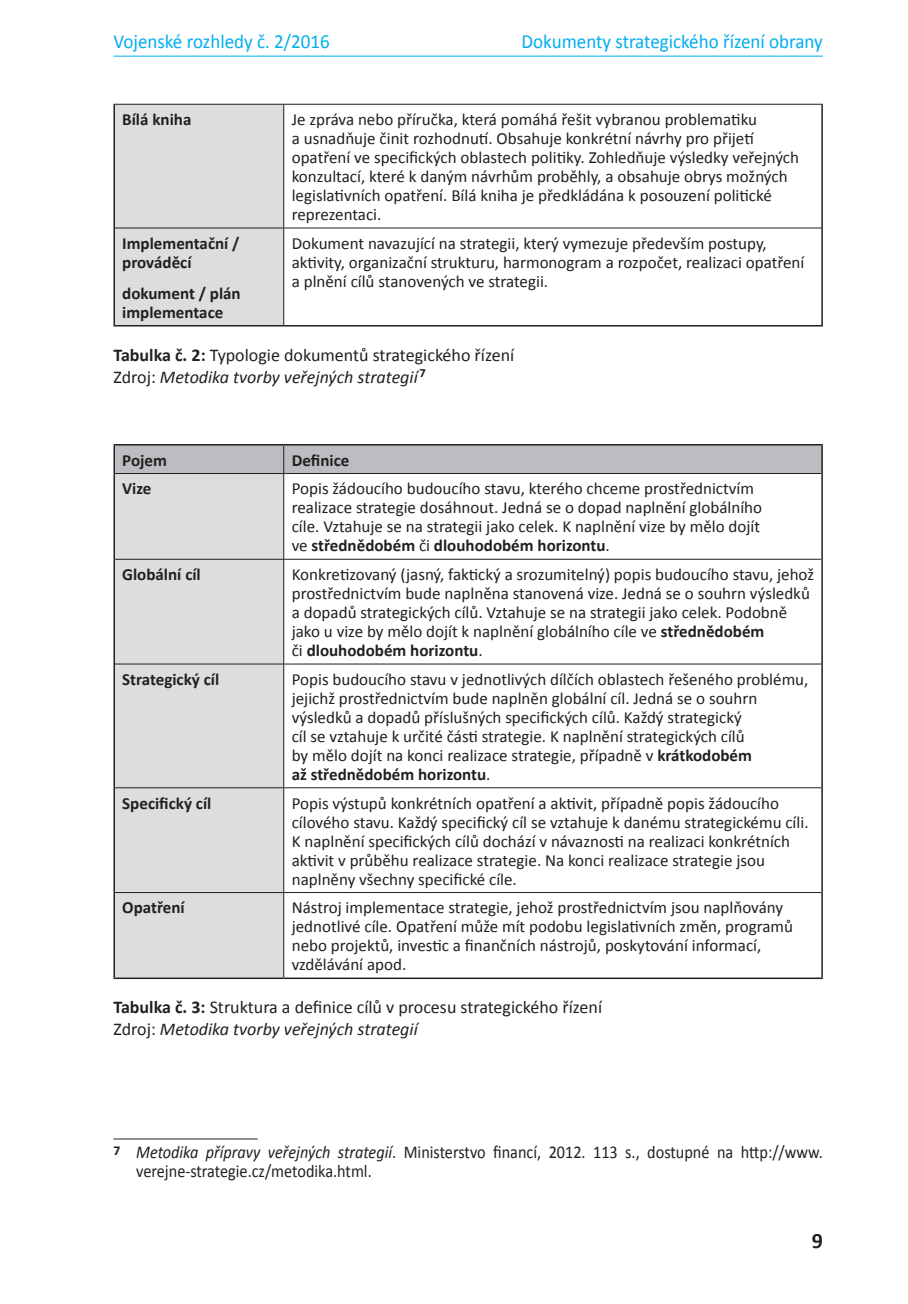
<style>
.page{position:relative;width:908px;height:1304px;background:#fff}
.page>*{position:absolute;margin:0;border:0;box-sizing:border-box;transform-origin:0 0}
.t1{font:700 22px "Calibri";color:#231f20}
.t2{font:20px "Calibri";color:#00aeef;scale:.95 1}
.pozn__pod_čarou_dol{font:18px/19px "Calibri";color:#231f20;scale:.9 1}
.popisek{font:18px "Calibri";color:#231f20}
.popisek-2{font:italic 18px "Calibri";color:#231f20}
.graf_text_doleva{font:17px/19px "Calibri";color:#231f20}
.graf_text_doleva-2{font:700 17px/19px "Calibri";color:#231f20}
.s1{font-weight:700}
.s2{font-style:normal}
.s3{font-style:italic}
</style>
<div class="page">
<hr style="left:113px;top:56px;width:709px;height:1px;background:#00aeef">
<div style="left:115px;top:105px;width:168px;height:220px;background:#dcdddf"></div>
<hr style="left:113px;top:104px;width:170px;height:1px;background:#231f20">
<hr style="left:283px;top:104px;width:539px;height:1px;background:#231f20">
<hr style="left:113px;top:105px;width:2px;height:123px;background:#231f20">
<hr style="left:821px;top:105px;width:1px;height:123px;background:#231f20">
<hr style="left:113px;top:228px;width:2px;height:97px;background:#231f20">
<hr style="left:821px;top:228px;width:1px;height:97px;background:#231f20">
<hr style="left:283px;top:105px;width:1px;height:123px;background:#231f20">
<hr style="left:283px;top:228px;width:1px;height:97px;background:#231f20">
<hr style="left:115px;top:228px;width:168px;height:1px;background:#231f20">
<hr style="left:283px;top:228px;width:538px;height:1px;background:#231f20">
<hr style="left:113px;top:325px;width:170px;height:2px;background:#231f20">
<hr style="left:283px;top:325px;width:539px;height:2px;background:#231f20">
<div style="left:115px;top:474px;width:168px;height:504px;background:#dcdddf"></div>
<hr style="left:113px;top:444px;width:170px;height:2px;background:#231f20">
<hr style="left:113px;top:446px;width:2px;height:28px;background:#231f20">
<hr style="left:283px;top:444px;width:539px;height:2px;background:#231f20">
<hr style="left:113px;top:474px;width:2px;height:85px;background:#231f20">
<hr style="left:821px;top:474px;width:1px;height:85px;background:#231f20">
<hr style="left:113px;top:559px;width:2px;height:105px;background:#231f20">
<hr style="left:821px;top:559px;width:1px;height:105px;background:#231f20">
<hr style="left:113px;top:664px;width:2px;height:124px;background:#231f20">
<hr style="left:821px;top:664px;width:1px;height:124px;background:#231f20">
<hr style="left:113px;top:788px;width:2px;height:105px;background:#231f20">
<hr style="left:821px;top:788px;width:1px;height:105px;background:#231f20">
<hr style="left:113px;top:893px;width:2px;height:85px;background:#231f20">
<hr style="left:821px;top:893px;width:1px;height:85px;background:#231f20">
<hr style="left:113px;top:978px;width:170px;height:1px;background:#231f20">
<hr style="left:283px;top:978px;width:539px;height:1px;background:#231f20">
<div style="left:114px;top:445px;width:708px;height:29px;background:#bcbdc0"></div>
<hr style="left:283px;top:473px;width:538px;height:1px;background:#231f20">
<hr style="left:283px;top:474px;width:1px;height:85px;background:#231f20">
<hr style="left:283px;top:560px;width:1px;height:104px;background:#231f20">
<hr style="left:283px;top:664px;width:1px;height:124px;background:#231f20">
<hr style="left:283px;top:788px;width:1px;height:104px;background:#231f20">
<hr style="left:283px;top:893px;width:1px;height:85px;background:#231f20">
<hr style="left:115px;top:559px;width:168px;height:1px;background:#231f20">
<hr style="left:283px;top:559px;width:538px;height:1px;background:#231f20">
<hr style="left:115px;top:664px;width:168px;height:1px;background:#231f20">
<hr style="left:283px;top:664px;width:538px;height:1px;background:#231f20">
<hr style="left:115px;top:787px;width:168px;height:1px;background:#231f20">
<hr style="left:283px;top:787px;width:538px;height:1px;background:#231f20">
<hr style="left:115px;top:892px;width:168px;height:1px;background:#231f20">
<hr style="left:283px;top:892px;width:538px;height:1px;background:#231f20">
<hr style="left:115px;top:473px;width:168px;height:1px;background:#231f20">
<hr style="left:113px;top:1138px;width:144px;height:1px;background:#231f20">
<p class="t2" style="left:113px;top:29px;width:229px">Vojenské rozhledy č. 2/2016</p>
<p class="t2" style="left:521px;top:29px;width:318px">Dokumenty strategického řízení obrany</p>
<p class="graf_text_doleva-2" style="left:122px;top:110px;width:71px">Bílá kniha</p>
<p class="graf_text_doleva" style="left:291px;top:110px;width:508px">Je zpráva nebo příručka, která pomáhá řešit vybranou problematiku<br>a usnadňuje činit rozhodnutí. Obsahuje konkrétní návrhy pro přijetí opatření ve specifických oblastech politiky. Zohledňuje výsledky veřejných konzultací, které k daným návrhům proběhly, a obsahuje obrys možných legislativních opatření. Bílá kniha je předkládána k posouzení politické reprezentaci.</p>
<p class="graf_text_doleva-2" style="left:122px;top:234px;width:119px">Implementační / prováděcí</p>
<p class="graf_text_doleva-2" style="left:122px;top:284px;width:120px">dokument / plán implementace</p>
<p class="graf_text_doleva" style="left:291px;top:234px;width:514px">Dokument navazující na strategii, který vymezuje především postupy, aktivity, organizační strukturu, harmonogram a rozpočet, realizaci opatření a plnění cílů stanovených ve strategii.</p>
<p class="popisek" style="left:113px;top:343px;width:402px"><span class="s1">Tabulka č. 2:</span> Typologie dokumentů strategického řízení</p>
<p class="popisek-2" style="left:113px;top:364px;width:314px"><span class="s2">Zdroj:</span> Metodika tvorby veřejných strategií <sup>7</sup></p>
<p class="graf_text_doleva-2" style="left:122px;top:450px;width:46px">Pojem</p>
<p class="graf_text_doleva-2" style="left:291px;top:450px;width:59px">Definice</p>
<p class="graf_text_doleva-2" style="left:122px;top:479px;width:31px">Vize</p>
<p class="graf_text_doleva" style="left:291px;top:479px;width:471px">Popis žádoucího budoucího stavu, kterého chceme prostřednictvím realizace strategie dosáhnout. Jedná se o dopad naplnění globálního cíle. Vztahuje se na strategii jako celek. K naplnění vize by mělo dojít ve <span class="s1">střednědobém</span> či <span class="s1">dlouhodobém horizontu</span>.</p>
<p class="graf_text_doleva-2" style="left:122px;top:565px;width:80px">Globální cíl</p>
<p class="graf_text_doleva" style="left:291px;top:565px;width:523px">Konkretizovaný (jasný, faktický a srozumitelný) popis budoucího stavu, jehož prostřednictvím bude naplněna stanovená vize. Jedná se o souhrn výsledků a dopadů strategických cílů. Vztahuje se na strategii jako celek. Podobně jako u vize by mělo dojít k naplnění globálního cíle ve <span class="s1">střednědobém<br></span>či <span class="s1">dlouhodobém horizontu</span>.</p>
<p class="graf_text_doleva-2" style="left:122px;top:670px;width:98px">Strategický cíl</p>
<p class="graf_text_doleva" style="left:291px;top:670px;width:518px">Popis budoucího stavu v jednotlivých dílčích oblastech řešeného problému, jejichž prostřednictvím bude naplněn globální cíl. Jedná se o souhrn výsledků a dopadů příslušných specifických cílů. Každý strategický<br>cíl se vztahuje k určité části strategie. K naplnění strategických cílů<br>by mělo dojít na konci realizace strategie, případně v <span class="s1">krátkodobém<br>až střednědobém horizontu</span>.</p>
<p class="graf_text_doleva-2" style="left:122px;top:793px;width:91px">Specifický cíl</p>
<p class="graf_text_doleva" style="left:291px;top:793px;width:518px">Popis výstupů konkrétních opatření a aktivit, případně popis žádoucího cílového stavu. Každý specifický cíl se vztahuje k danému strategickému cíli.<br>K naplnění specifických cílů dochází v návaznosti na realizaci konkrétních aktivit v průběhu realizace strategie. Na konci realizace strategie jsou naplněny všechny specifické cíle.</p>
<p class="graf_text_doleva-2" style="left:122px;top:898px;width:64px">Opatření</p>
<p class="graf_text_doleva" style="left:291px;top:898px;width:502px">Nástroj implementace strategie, jehož prostřednictvím jsou naplňovány jednotlivé cíle. Opatření může mít podobu legislativních změn, programů nebo projektů, investic a finančních nástrojů, poskytování informací, vzdělávání apod.</p>
<p class="popisek" style="left:113px;top:996px;width:490px"><span class="s1">Tabulka č. 3:</span> Struktura a definice cílů v procesu strategického řízení</p>
<p class="popisek-2" style="left:113px;top:1017px;width:305px"><span class="s2">Zdroj:</span> Metodika tvorby veřejných strategií</p>
<p class="pozn__pod_čarou_dol" style="left:136px;top:1143px;width:764px;text-indent:-23px"><sup>7</sup> <span class="s3">Metodika přípravy veřejných strategií</span>. Ministerstvo financí, 2012. 113 s., dostupné na http://www. verejne-strategie.cz/metodika.html.</p>
<p class="t1" style="left:811px;top:1227px;width:13px">9</p>
</div>
